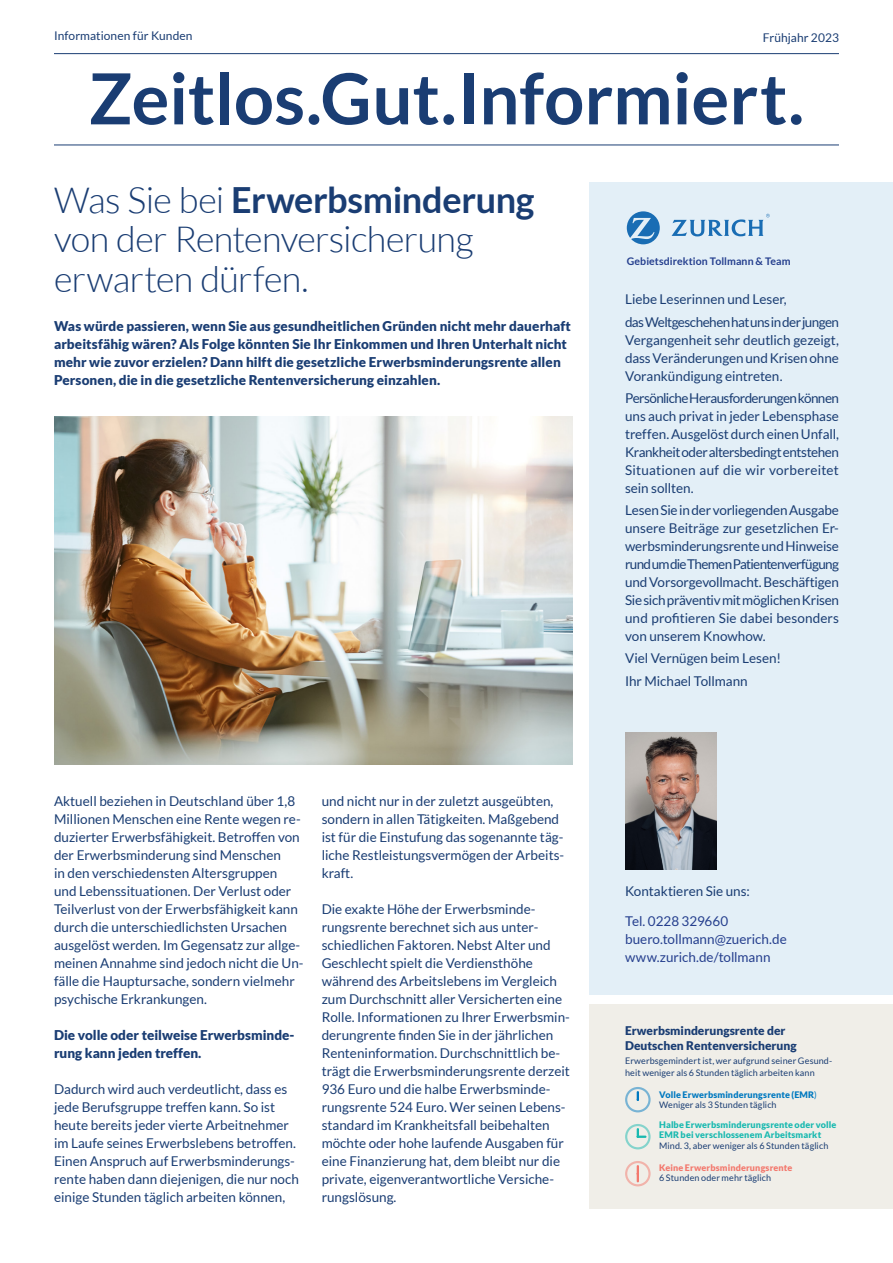
<style>
.page{position:relative;width:893px;height:1263px;background:#fff}
.page>*{position:absolute;margin:0;border:0;box-sizing:border-box;transform-origin:0 0}
.t1{font:700 70.5px "Lato";color:#1a3d73}
.t2{font:300 36px/39.6px "Lato";letter-spacing:-.02em;color:#1a3d73}
.P1{font:13.5px/18px "Lato";color:#1a3d73}
.P1-2{font:900 13.5px/18px "Lato";letter-spacing:.005em;color:#1a3d73}
.P1-3{font:13.5px/18px "Lato";letter-spacing:-.005em;color:#253f8e}
.P1-4{font:900 12px/15px "Lato";color:#1a3d73}
.P1-5{font:12px "Lato";letter-spacing:.005em;color:#1a3d73}
.P1-6{font:700 10.5px "Lato";letter-spacing:.005em;color:#253f8e}
.P1-7{font:9px/12px "Lato";letter-spacing:.01em;color:#1a3d73}
.P1-8{font:900 9px/10.5px "Lato";letter-spacing:.015em;color:#19b9b0}
.P1-9{font:900 9px/10.5px "Lato";letter-spacing:.015em;color:#0079c0}
.P1-10{font:900 9px/10.5px "Lato";letter-spacing:.015em;color:#f3786d}
.s1{font-weight:700}
.s2{font-weight:400}
.s3{font-weight:400;color:#1a3d73}
</style>
<div class="page">
<div style="left:589px;top:1005px;width:304px;height:204px;background:#f0eee8"></div>
<div style="left:589px;top:183px;width:304px;height:812px;background:#e3eff7"></div>
<svg style="left:627px;top:211px;width:33px;height:33px"></svg>
<svg style="left:672px;top:214px;width:98px;height:22px"></svg>
<hr style="left:54px;top:53px;width:785px;height:1px;background:#1a3d73">
<hr style="left:54px;top:145px;width:785px;height:1px;background:#1a3d73">
<img style="left:625px;top:732px;width:91px;height:138px">
<svg style="left:625px;top:1087px;width:26px;height:25px"></svg>
<svg style="left:625px;top:1124px;width:26px;height:25px"></svg>
<svg style="left:625px;top:1161px;width:26px;height:25px"></svg>
<img style="left:54px;top:417px;width:519px;height:348px">
<p class="P1-5" style="left:54px;top:29px;width:140px">Informationen für Kunden</p>
<p class="P1-5" style="left:763px;top:31px;width:78px">Frühjahr 2023</p>
<h1 class="t1" style="left:89px;top:58px;width:717px">Zeitlos.Gut.Informiert.</h1>
<h2 class="t2" style="left:54px;top:180px;width:482px">Was Sie bei <span class="s1">Erwerbsminderung </span>von der Rentenversicherung erwarten dürfen.</h2>
<p class="P1-2" style="left:54px;top:316px;width:518px">Was würde passieren, wenn Sie aus gesundheitlichen Gründen nicht mehr dauerhaft arbeitsfähig wären? Als Folge könnten Sie Ihr Einkommen und Ihren Unterhalt nicht mehr wie zuvor erzielen? Dann hilft die gesetzliche Erwerbsminderungsrente allen Personen, die in die gesetzliche Rentenversicherung einzahlen.</p>
<p class="P1" style="left:54px;top:792px;width:251px">Aktuell beziehen in Deutschland über 1,8<br>Millionen Menschen eine Rente wegen re&shy;duzierter Erwerbsfähigkeit. Betroffen von der Erwerbsminderung sind Menschen<br>in den verschiedensten Altersgruppen<br>und Lebenssituationen. Der Verlust oder Teilverlust von der Erwerbsfähigkeit kann durch die unterschiedlichsten Ursachen ausgelöst werden. Im Gegensatz zur allge&shy;meinen Annahme sind jedoch nicht die Un&shy;fälle die Hauptursache, sondern vielmehr psychische Erkrankungen.</p>
<p class="P1-2" style="left:54px;top:1026px;width:242px">Die volle oder teilweise Erwerbsminde&shy;rung kann jeden treffen.</p>
<p class="P1" style="left:54px;top:1080px;width:246px">Dadurch wird auch verdeutlicht, dass es jede Berufsgruppe treffen kann. So ist heute bereits jeder vierte Arbeitnehmer im Laufe seines Erwerbslebens betroffen.<br>Einen Anspruch auf Erwerbsminderungs&shy;rente haben dann diejenigen, die nur noch einige Stunden täglich arbeiten können,</p>
<p class="P1" style="left:322px;top:792px;width:244px">und nicht nur in der zuletzt ausgeübten, sondern in allen Tätigkeiten. Maßgebend ist für die Einstufung das sogenannte täg&shy;liche Restleistungsvermögen der Arbeits&shy;kraft.</p>
<p class="P1" style="left:322px;top:900px;width:250px">Die exakte Höhe der Erwerbsminde&shy;rungsrente berechnet sich aus unter&shy;schiedlichen Faktoren. Nebst Alter und Geschlecht spielt die Verdiensthöhe während des Arbeitslebens im Vergleich zum Durchschnitt aller Versicherten eine Rolle. Informationen zu Ihrer Erwerbsmin&shy;derungrente finden Sie in der jährlichen Renteninformation. Durchschnittlich be&shy;trägt die Erwerbsminderungsrente derzeit 936 Euro und die halbe Erwerbsminde&shy;rungsrente 524 Euro. Wer seinen Lebens&shy;standard im Krankheitsfall beibehalten möchte oder hohe laufende Ausgaben für eine Finanzierung hat, dem bleibt nur die private, eigenverantwortliche Versiche&shy;rungslösung.</p>
<p class="P1-6" style="left:627px;top:255px;width:165px">Gebietsdirektion Tollmann &amp; Team</p>
<p class="P1" style="left:625px;top:290px;width:163px">Liebe Leserinnen und Leser,</p>
<p class="P1" style="left:625px;top:313px;width:215px;text-align:justify">das Weltgeschehen hat uns in der jungen Vergangenheit sehr deutlich gezeigt, dass Veränderungen und Krisen ohne Vorankündigung eintreten.</p>
<p class="P1" style="left:625px;top:389px;width:215px;text-align:justify">Persönliche Herausforderungen können uns auch privat in jeder Lebensphase treffen. Ausgelöst durch einen Unfall, Krankheit oder altersbedingt entstehen Situationen auf die wir vorbereitet sein sollten.</p>
<p class="P1" style="left:625px;top:501px;width:215px;text-align:justify">Lesen Sie in der vorliegenden Ausgabe unsere Beiträge zur gesetzlichen Er&shy;werbsminderungsrente und Hinweise rund um die Themen Patientenverfügung und Vorsorgevollmacht. Beschäftigen Sie sich präventiv mit möglichen Krisen und profitieren Sie dabei besonders von unserem Knowhow.</p>
<p class="P1" style="left:625px;top:649px;width:157px">Viel Vernügen beim Lesen!</p>
<p class="P1" style="left:625px;top:672px;width:124px">Ihr Michael Tollmann</p>
<p class="P1" style="left:625px;top:882px;width:126px">Kontaktieren Sie uns:</p>
<p class="P1-3" style="left:625px;top:912px;width:163px">Tel. 0228 329660 buero.tollmann@zuerich.de www.zurich.de/tollmann</p>
<p class="P1-4" style="left:625px;top:1022px;width:173px">Erwerbsminderungsrente der<br>Deutschen Rentenversicherung</p>
<p class="P1-7" style="left:625px;top:1055px;width:209px">Erwerbsgemindert ist, wer aufgrund seiner Gesund&shy;heit weniger als 6 Stunden täglich arbeiten kann</p>
<p class="P1-9" style="left:659px;top:1089px;width:159px">Volle Erwerbsminderungsrente (EMR<span class="s2">)<br></span><span class="s3">Weniger als 3 Stunden täglich</span></p>
<p class="P1-8" style="left:659px;top:1119px;width:179px">Halbe Erwerbsminderungsrente oder volle<br>EMR bei verschlossenem Arbeitsmarkt</p>
<p class="P1-7" style="left:659px;top:1139px;width:171px">Mind. 3, aber weniger als 6 Stunden täglich</p>
<p class="P1-10" style="left:659px;top:1162px;width:135px">Keine Erwerbsminderungsrente<br><span class="s3">6 Stunden oder mehr täglich</span></p>
</div>
